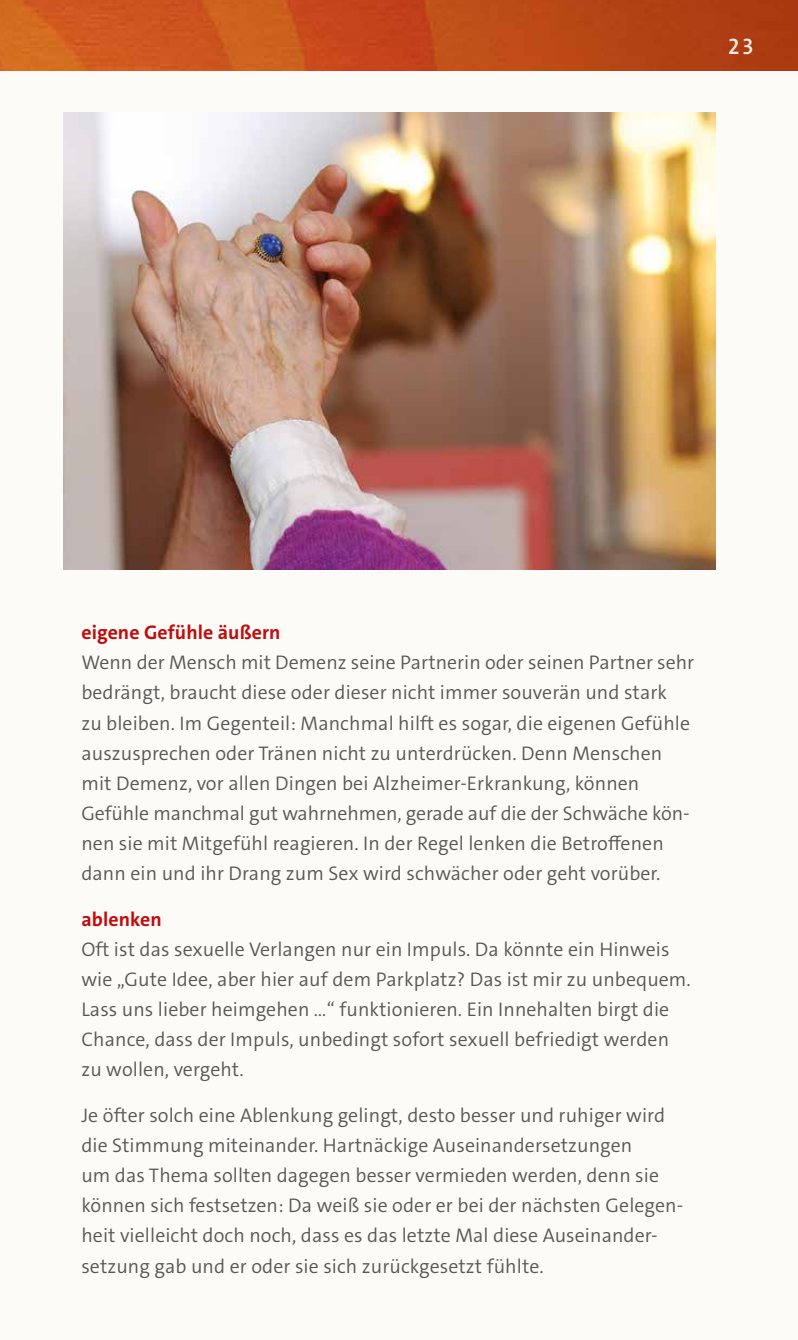
<style>
.page{position:relative;width:798px;height:1340px;background:#fff}
.page>*{position:absolute;margin:0;border:0;box-sizing:border-box;transform-origin:0 0}
.t1{font:600 22.5px "The Sans C4 s";color:#fae9e2}
.t2{font:300 19.8px/30.2px "The Sans C4 s";letter-spacing:.005em;color:#575756}
.t3{font:700 19.8px "The Sans C4 s";letter-spacing:.005em;color:#c00d0e}
</style>
<div class="page">
<div style="left:0;top:0;width:797px;height:1339px;background:#fcfbf8"></div>
<img style="left:0;top:0;width:797px;height:70px">
<img style="left:64px;top:113px;width:650px;height:456px">
<p class="t1" style="left:727px;top:32px;width:27px">23</p>
<p class="t3" style="left:81px;top:619px;width:201px">eigene Gefühle äußern</p>
<p class="t2" style="left:81px;top:647px;width:614px">Wenn der Mensch mit Demenz seine Partnerin oder seinen Partner sehr bedrängt, braucht diese oder dieser nicht immer souverän und stark<br>zu bleiben. Im Gegenteil: Manchmal hilft es sogar, die eigenen Gefühle auszusprechen oder Tränen nicht zu unterdrücken. Denn Menschen mit Demenz, vor allen Dingen bei Alzheimer-Erkrankung, können Gefühle manchmal gut wahrnehmen, gerade auf die der Schwäche kön&shy;nen sie mit Mitgefühl reagieren. In der Regel lenken die Betroffenen dann ein und ihr Drang zum Sex wird schwächer oder geht vorüber.</p>
<p class="t3" style="left:81px;top:906px;width:82px">ablenken</p>
<p class="t2" style="left:81px;top:934px;width:610px">Oft ist das sexuelle Verlangen nur ein Impuls. Da könnte ein Hinweis wie „Gute Idee, aber hier auf dem Parkplatz? Das ist mir zu unbequem.<br>Lass uns lieber heimgehen ...“ funktionieren. Ein Innehalten birgt die Chance, dass der Impuls, unbedingt sofort sexuell befriedigt werden zu wollen, vergeht.</p>
<p class="t2" style="left:81px;top:1100px;width:603px">Je öfter solch eine Ablenkung gelingt, desto besser und ruhiger wird die Stimmung miteinander. Hartnäckige Auseinandersetzungen<br>um das Thema sollten dagegen besser vermieden werden, denn sie können sich festsetzen: Da weiß sie oder er bei der nächsten Gelegen&shy;heit vielleicht doch noch, dass es das letzte Mal diese Auseinander&shy;setzung gab und er oder sie sich zurückgesetzt fühlte.</p>
</div>
